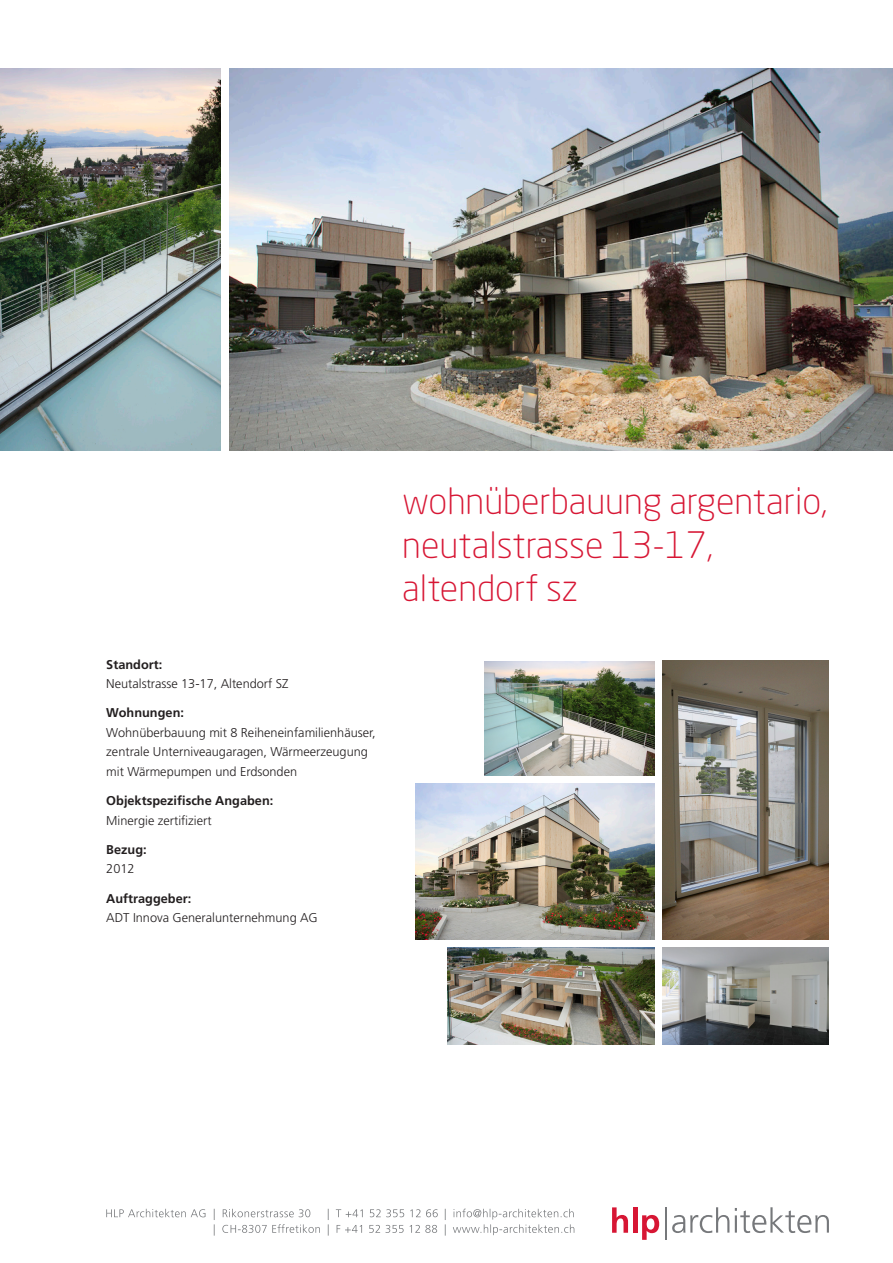
<style>
.page{position:relative;width:893px;height:1263px;background:#fff}
.page>*{position:absolute;margin:0;border:0;box-sizing:border-box;transform-origin:0 0}
.t1{font:300 36px/43.2px "Neo Sans Std";color:#d71634}
.t2{font:300 12.75px/19.5px "Frutiger LT Std";color:#231f20}
.t3{font:700 12.75px "Frutiger LT Std";color:#231f20}
</style>
<div class="page">
<svg style="left:672px;top:1207px;width:57px;height:26px"></svg>
<svg style="left:735px;top:1207px;width:94px;height:26px"></svg>
<svg style="left:612px;top:1207px;width:16px;height:26px"></svg>
<hr style="left:633px;top:1207px;width:4px;height:26px;background:#d71634">
<svg style="left:642px;top:1215px;width:17px;height:25px"></svg>
<hr style="left:665px;top:1207px;width:1px;height:33px;background:#76787b">
<svg style="left:214px;top:1208px;width:360px;height:27px"></svg>
<svg style="left:106px;top:1209px;width:99px;height:8px"></svg>
<img style="left:230px;top:68px;width:663px;height:383px">
<img style="left:0;top:68px;width:220px;height:383px">
<img style="left:484px;top:661px;width:171px;height:115px">
<img style="left:662px;top:661px;width:166px;height:279px">
<img style="left:416px;top:784px;width:239px;height:156px">
<img style="left:662px;top:948px;width:166px;height:96px">
<img style="left:448px;top:948px;width:207px;height:96px">
<p class="t3" style="left:106px;top:657px;width:57px">Standort:</p>
<p class="t2" style="left:106px;top:674px;width:184px">Neutalstrasse 13-17, Altendorf SZ</p>
<p class="t3" style="left:106px;top:705px;width:79px">Wohnungen:</p>
<p class="t2" style="left:106px;top:723px;width:271px">Wohnüberbauung mit 8 Reiheneinfamilienhäuser, zentrale Unterniveaugaragen, Wärmeerzeugung mit Wärmepumpen und Erdsonden</p>
<p class="t3" style="left:106px;top:793px;width:169px">Objektspezifische Angaben:</p>
<p class="t2" style="left:106px;top:811px;width:107px">Minergie zertifiziert</p>
<p class="t3" style="left:106px;top:842px;width:42px">Bezug:</p>
<p class="t2" style="left:106px;top:859px;width:30px">2012</p>
<p class="t3" style="left:106px;top:891px;width:87px">Auftraggeber:</p>
<p class="t2" style="left:106px;top:908px;width:213px">ADT Innova Generalunternehmung AG</p>
<h1 class="t1" style="left:402px;top:479px;width:426px">wohnüberbauung argentario, neutalstrasse 13-17, altendorf sz</h1>
</div>
